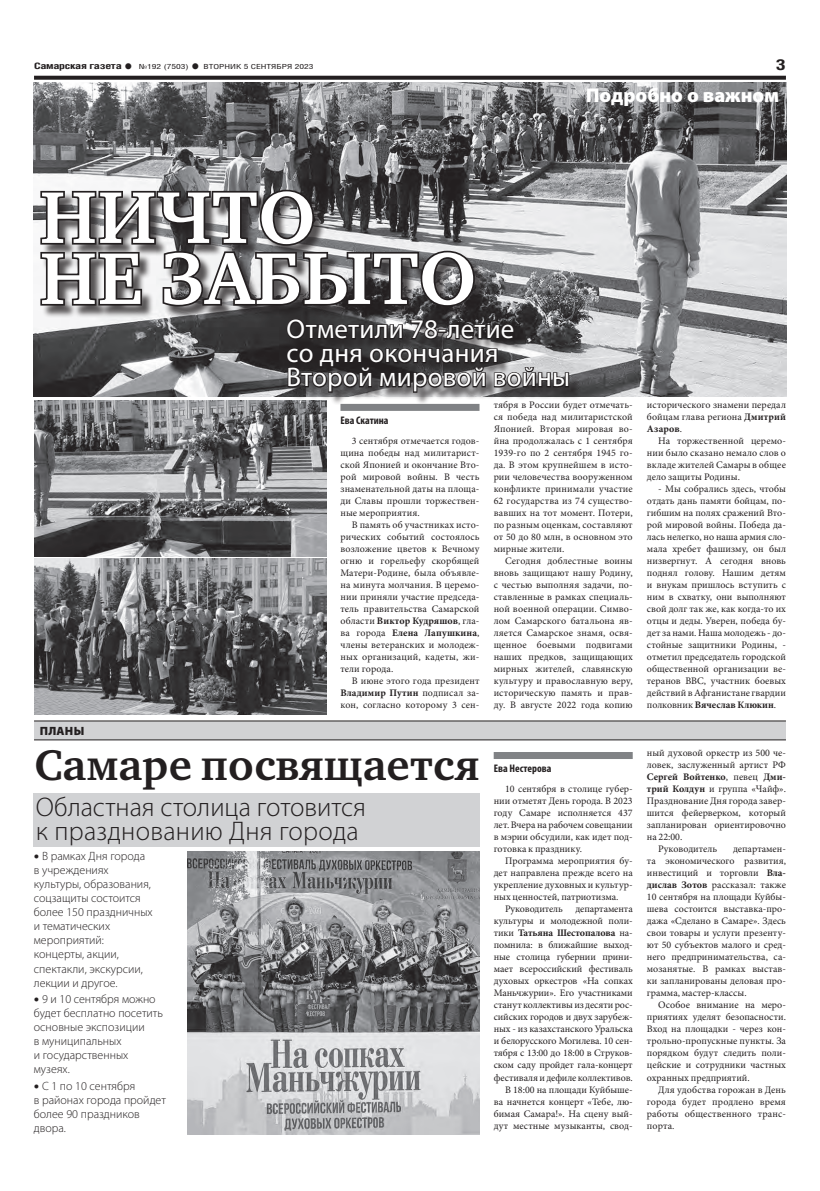
<style>
.page{position:relative;width:820px;height:1191px;background:#fff}
.page>*{position:absolute;margin:0;border:0;box-sizing:border-box;transform-origin:0 0}
.t1{font:700 75px/61px "Charter C";letter-spacing:.01em;color:#fff}
.t2{font:700 44px "Charter C";color:#231f20}
.t3{font:27px/24px "Myriad Pro";letter-spacing:.01em;color:#fff}
.t4{font:300 27px/24px "Myriad Pro";letter-spacing:.005em;color:#231f20}
.t5{font:900 20px "Myriad Pro";color:#fff}
.t6{font:700 15px "Helios Cond";color:#231f20;scale:1.4 1}
.t7{font:300 12px/14px "Myriad Pro";color:#231f20}
.t8{font:900 12px "Myriad Pro";letter-spacing:.02em;color:#231f20}
.t9{font:700 condensed 11px "Myriad Pro";color:#231f20}
.t10{font:10px/12px "Minion Pro";color:#231f20;text-align:justify}
.t11{font:700 10px "Minion Pro";color:#231f20}
.t12{font:700 9px "Helios Cond";letter-spacing:-.02em;color:#231f20;scale:1.4 1}
.t13{font:7px "Helios Cond";color:#231f20;scale:1.4 1}
.s1{font-size:16px}
.s2{font-weight:700;font-size:16px}
.s3{font-weight:700}
.s4{font-family:"Calibri";font-weight:700;font-size:11px}
.s5{font-weight:400}
</style>
<div class="page">
<svg style="left:34px;top:76px;width:751px;height:4px;background:#322f2f"></svg>
<img style="left:34px;top:83px;width:752px;height:313px">
<div style="left:34px;top:721px;width:751px;height:19px;background:#d1d2d4"></div>
<hr style="left:34px;top:720px;width:751px;height:1px;background:#231f20">
<hr style="left:34px;top:739px;width:751px;height:1px;background:#231f20">
<div style="left:288px;top:320px;width:293px;height:85px;background:#231f20;opacity:.75"></div>
<svg style="left:285px;top:319px;width:118px;height:22px;background:#353334"></svg>
<svg style="left:409px;top:318px;width:106px;height:23px;background:#3a3839"></svg>
<svg style="left:285px;top:347px;width:285px;height:47px;background:#4f4d4e"></svg>
<div style="left:42px;top:191px;width:445px;height:128px;background:#231f20;opacity:.75"></div>
<svg style="left:39px;top:188px;width:437px;height:120px;background:#6a6869"></svg>
<div style="left:340px;top:404px;width:139px;height:7px;background:#808285"></div>
<div style="left:493px;top:752px;width:139px;height:7px;background:#808285"></div>
<div style="left:33px;top:792px;width:446px;height:54px;background:#d1d2d4"></div>
<img style="left:34px;top:400px;width:292px;height:156px">
<img style="left:34px;top:558px;width:292px;height:156px">
<img style="left:187px;top:851px;width:292px;height:283px">
<p class="t12" style="left:34px;top:61px;width:72px">Самарская газета <span class="s1">•</span></p>
<p class="t13" style="left:139px;top:63px;width:126px">№192 (7503) <span class="s2">•</span> ВТОРНИК 5 СЕНТЯБРЯ 2023</p>
<h3 class="t6" style="left:775px;top:55px;width:9px">3</h3>
<h3 class="t5" style="left:585px;top:84px;width:195px">Подробно о важном</h3>
<h1 class="t1" style="left:40px;top:188px;width:438px">НИЧТО<br>НЕ ЗАБЫТО</h1>
<h3 class="t3" style="left:286px;top:317px;width:285px">Отметили 78-летие<br>со дня окончания<br>Второй мировой войны</h3>
<p class="t8" style="left:40px;top:724px;width:46px">ПЛАНЫ</p>
<p class="t9" style="left:340px;top:414px;width:50px">Ева Скатина</p>
<p class="t10" style="left:340px;top:435px;width:140px;text-indent:11px">3 сентября отмечается годов&shy;щина победы над милитарист&shy;ской Японией и окончание Вто&shy;рой мировой войны. В честь знаменательной даты на площа&shy;ди Славы прошли торжествен&shy;ные мероприятия.</p>
<p class="t10" style="left:340px;top:519px;width:140px;text-indent:11px">В память об участниках исто&shy;рических событий состоялось возложение цветов к Вечному огню и горельефу скорбящей Матери-Родине, была объявле&shy;на минута молчания. В церемо&shy;нии приняли участие председа&shy;тель правительства Самарской области <span class="s3">Виктор Кудряшов</span>, гла&shy;ва города <span class="s3">Елена Лапушкина</span>, члены ветеранских и молодеж&shy;ных организаций, кадеты, жи&shy;тели города.</p>
<p class="t10" style="left:340px;top:675px;width:140px;text-indent:11px">В июне этого года президент <span class="s3">Владимир Путин</span> подписал за&shy;кон, согласно которому 3 сен-</p>
<h2 class="t2" style="left:34px;top:741px;width:446px">Самаре посвящается</h2>
<h3 class="t4" style="left:36px;top:794px;width:331px">Областная столица готовится к празднованию Дня города</h3>
<p class="t7" style="left:34px;top:849px;width:120px"><span class="s4">•</span> В рамках Дня города в учреждениях культуры, образования, соцзащиты состоится более 150 праздничных и тематических мероприятий: концерты, акции, спектакли, экскурсии, лекции и другое.</p>
<p class="t7" style="left:34px;top:992px;width:130px"><span class="s4">•</span> 9 и 10 сентября можно будет бесплатно посетить основные экспозиции<br>в муниципальных<br>и государственных музеях.</p>
<p class="t7" style="left:34px;top:1079px;width:133px"><span class="s4">•</span> С 1 по 10 сентября<br>в районах города пройдет более 90 праздников двора.</p>
<p class="t10" style="left:493px;top:399px;width:140px">тября в России будет отмечать&shy;ся победа над милитаристской Японией. Вторая мировая во&shy;йна продолжалась с 1 сентября 1939-го по 2 сентября 1945 го&shy;да. В этом крупнейшем в исто&shy;рии человечества вооруженном конфликте принимали участие 62 государства из 74 существо&shy;вавших на тот момент. Потери, по разным оценкам, составляют от 50 до 80 млн, в основном это мирные жители.</p>
<p class="t10" style="left:493px;top:555px;width:140px;text-indent:11px">Сегодня доблестные воины вновь защищают нашу Родину, с честью выполняя задачи, по&shy;ставленные в рамках специаль&shy;ной военной операции. Симво&shy;лом Самарского батальона яв&shy;ляется Самарское знамя, освя&shy;щенное боевыми подвигами наших предков, защищающих мирных жителей, славянскую культуру и православную веру, историческую память и прав&shy;ду. В августе 2022 года копию</p>
<p class="t9" style="left:493px;top:762px;width:59px">Ева Нестерова</p>
<p class="t10" style="left:493px;top:783px;width:140px;text-indent:11px">10 сентября в столице губер&shy;нии отметят День города. В 2023 году Самаре исполняется 437 лет. Вчера на рабочем совещании в мэрии обсудили, как идет под&shy;готовка к празднику.</p>
<p class="t10" style="left:505px;top:855px;width:129px">Программа мероприятия бу-</p>
<p class="t10" style="left:493px;top:867px;width:140px">дет направлена прежде всего на</p>
<p class="t10" style="left:493px;top:879px;width:140px">укрепление духовных и культур-</p>
<p class="t10" style="left:493px;top:891px;width:126px">ных ценностей, патриотизма.</p>
<p class="t10" style="left:505px;top:903px;width:59px">Руководитель</p>
<p class="t10" style="left:493px;top:903px;width:140px;text-align:right">департамента<br>культуры и молодежной поли&shy;тики <span class="s3">Татьяна Шестопалова</span> на&shy;помнила: в ближайшие выход&shy;ные столица губернии прини&shy;мает всероссийский фестиваль духовых оркестров «На сопках<br>Маньчжурии». Его участниками станут коллективы из десяти рос&shy;сийских городов и двух зарубеж&shy;ных - из казахстанского Уральска и белорусского Могилева. 10 сен&shy;тября с 13:00 до 18:00 в Струков&shy;ском саду пройдет гала-концерт фестиваля и дефиле коллективов.<br>В 18:00 на площади Куйбыше&shy;ва начнется концерт «Тебе, лю&shy;бимая Самара!». На сцену вый&shy;дут местные музыканты, свод-</p>
<p class="t10" style="left:646px;top:399px;width:140px">исторического знамени передал бойцам глава региона <span class="s3">Дмитрий Азаров</span>.</p>
<p class="t10" style="left:646px;top:435px;width:140px;text-indent:11px">На торжественной церемо&shy;нии было сказано немало слов о вкладе жителей Самары в общее дело защиты Родины.</p>
<p class="t10" style="left:646px;top:483px;width:140px;text-indent:11px">- Мы собрались здесь, чтобы отдать дань памяти бойцам, по&shy;гибшим на полях сражений Вто&shy;рой мировой войны. Победа да&shy;лась нелегко, но наша армия сло&shy;мала хребет фашизму, он был низвергнут. А сегодня вновь поднял голову. Нашим детям и внукам пришлось вступить с ним в схватку, они выполняют свой долг так же, как когда-то их отцы и деды. Уверен, победа бу&shy;дет за нами. Наша молодежь - до&shy;стойные защитники Родины, - отметил председатель городской общественной организации ве&shy;теранов ВВС, участник боевых действий в Афганистане гвардии полковник <span class="s3">Вячеслав Клюкин</span>.</p>
<p class="t10" style="left:646px;top:747px;width:140px">ный духовой оркестр из 500 че-</p>
<p class="t10" style="left:646px;top:759px;width:140px">ловек, заслуженный артист РФ</p>
<p class="t11" style="left:646px;top:770px;width:140px">Сергей Войтенко<span class="s5">, певец</span> Дми-</p>
<p class="t10" style="left:646px;top:783px;width:140px"><span class="s3">трий Колдун</span> и группа «Чайф».</p>
<p class="t10" style="left:646px;top:795px;width:140px">Празднование Дня города завер-</p>
<p class="t10" style="left:646px;top:807px;width:140px">шится фейерверком, который</p>
<p class="t10" style="left:646px;top:819px;width:140px">запланирован ориентировочно</p>
<p class="t10" style="left:646px;top:831px;width:37px">на 22:00.</p>
<p class="t10" style="left:658px;top:843px;width:60px">Руководитель</p>
<p class="t10" style="left:646px;top:843px;width:140px;text-indent:86px">департамен&shy;та экономического развития, инвестиций и торговли <span class="s3">Вла&shy;дислав Зотов</span> рассказал: также 10 сентября на площади Куйбы&shy;шева состоится выставка-про&shy;дажа «Сделано в Самаре». Здесь свои товары и услуги презенту&shy;ют 50 субъектов малого и сред&shy;него предпринимательства, са&shy;мозанятые. В рамках выстав&shy;ки запланированы деловая про&shy;грамма, мастер-классы.</p>
<p class="t10" style="left:646px;top:999px;width:140px;text-indent:11px">Особое внимание на меро&shy;приятиях уделят безопасности.<br>Вход на площадки - через кон&shy;трольно-пропускные пункты. За порядком будут следить поли&shy;цейские и сотрудники частных охранных предприятий.</p>
<p class="t10" style="left:646px;top:1083px;width:140px;text-indent:11px">Для удобства горожан в День города будет продлено время работы общественного транс&shy;порта.</p>
</div>
